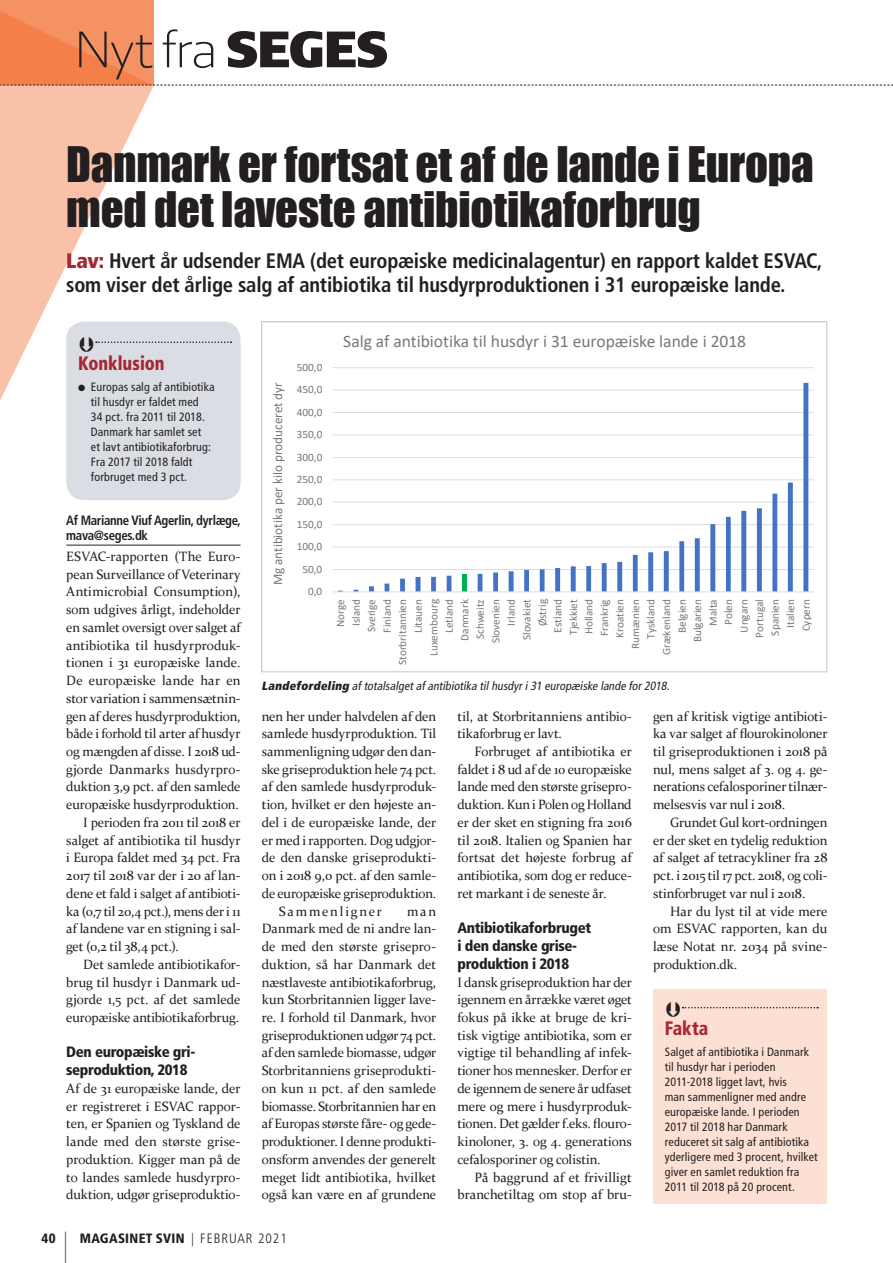
<style>
.page{position:relative;width:893px;height:1263px;background:#fff}
.page>*{position:absolute;margin:0;border:0;box-sizing:border-box;transform-origin:0 0}
.Rubrik_18{font:300 55.5px "LF Press Sans";letter-spacing:-.005em;color:#231f20}
.Rubrik_36{font:45px/45px "Impact";letter-spacing:-.005em;color:#231f20}
.Brød{font:300 condensed 40.5px "Frutiger LT Std";color:#231f20;scale:.33 1}
.Underrubrik{font:700 condensed 21px/24px "Frutiger LT Std";letter-spacing:-.01em;color:#231f20}
.t1{font:900 condensed 19.5px "Frutiger LT Std";color:#a82634;scale:.9 1}
.t2{font:17.55px "Calibri";color:#76787b}
.Mellemrubrik{font:900 condensed 15px/17.7px "Frutiger LT Std";letter-spacing:-.025em;color:#231f20}
.Brød-2{font:13.5px/17.7px "Constantia";letter-spacing:-.005em;color:#231f20;text-align:justify}
.Brød_start{font:13.5px/17.7px "Constantia";letter-spacing:-.01em;color:#231f20;text-align:justify}
.Byline{font:700 condensed 13.5px/15px "Frutiger LT Std";letter-spacing:-.025em;color:#231f20;scale:.95 1}
.Brød-3{font:900 condensed 13.5px "Frutiger LT Std";letter-spacing:.025em;color:#231f20}
.Brød-4{font:13.5px "Constantia";letter-spacing:.14em;color:#231f20}
.t3{font:13.2px "Calibri";color:#76787b}
.Fakta_brød_bullet{font:condensed 12px/15px "Frutiger LT Std";letter-spacing:.01em;color:#231f20}
.Billedtekst{font:italic condensed 12px "Frutiger LT Std";color:#231f20}
.t4{font:11.25px/15.5px "Calibri";color:#76787b;text-align:right}
.s1{font-family:"LF Press Sans Poster";font-weight:400}
.s2{font-weight:900;color:#a82634}
.s3{font-weight:900}
.s4{font-weight:300}
</style>
<div class="page">
<svg style="left:0;top:86px;width:154px;height:314px;fill:#f9c1a7"></svg>
<svg style="left:0;top:0;width:154px;height:85px;background:#f38958"></svg>
<svg style="left:0;top:85px;width:893px;height:1px"></svg>
<hr style="left:66px;top:545px;width:175px;height:1px;background:#231f20">
<div style="left:66px;top:322px;width:175px;height:178px;background:#dadde3;border-radius:18px"></div>
<div style="left:653px;top:989px;width:174px;height:214px;background:#fce0d3"></div>
<svg style="left:332px;top:367px;width:482px;height:226px"></svg>
<svg style="left:95px;top:341px;width:136px;height:2px"></svg>
<svg style="left:681px;top:1006px;width:137px;height:3px"></svg>
<p class="Rubrik_18" style="left:75px;top:17px;width:315px">Nyt fra <span class="s1">SEGES</span></p>
<p class="Rubrik_36" style="left:66px;top:141px;width:749px">Danmark er fortsat et af de lande i Europa med det laveste antibiotikaforbrug</p>
<p class="Underrubrik" style="left:66px;top:249px;width:758px"><span class="s2">Lav:</span> Hvert år udsender EMA (det europæiske medicinalagentur) en rapport kaldet ESVAC, som viser det årlige salg af antibiotika til husdyrproduktionen i 31 europæiske lande.</p>
<p class="t1" style="left:78px;top:351px;width:98px">Konklusion</p>
<p class="Fakta_brød_bullet" style="left:91px;top:379px;width:125px;text-indent:-13px">● Europas salg af antibiotika til husdyr er faldet med<br>34 pct. fra 2011 til 2018.<br>Danmark har samlet set<br>et lavt antibiotikaforbrug:<br>Fra 2017 til 2018 faldt forbruget med 3 pct.</p>
<p class="Byline" style="left:66px;top:513px;width:185px">Af Marianne Viuf Agerlin, dyrlæge, mava@seges.dk</p>
<p class="Brød_start" style="left:66px;top:547px;width:176px">ESVAC-rapporten (The Euro&shy;pean Surveillance of Veterinary Antimicrobial Consumption), som udgives årligt, indeholder en samlet oversigt over salget af antibiotika til husdyrproduk&shy;tionen i 31 europæiske lande.<br>De europæiske lande har en stor variation i sammensætnin&shy;gen af deres husdyrproduktion, både i forhold til arter af husdyr og mængden af disse. I 2018 ud&shy;gjorde Danmarks husdyrpro&shy;duktion 3,9 pct. af den samlede europæiske husdyrproduktion.</p>
<p class="Brød-2" style="left:66px;top:813px;width:176px;text-indent:17px">I perioden fra 2011 til 2018 er salget af antibiotika til husdyr i Europa faldet med 34 pct. Fra 2017 til 2018 var der i 20 af lan&shy;dene et fald i salget af antibioti&shy;ka (0,7 til 20,4 pct.), mens der i 11 af landene var en stigning i sal&shy;get (0,2 til 38,4 pct.).</p>
<p class="Brød-2" style="left:66px;top:955px;width:176px;text-indent:17px">Det samlede antibiotikafor&shy;brug til husdyr i Danmark ud&shy;gjorde 1,5 pct. af det samlede europæiske antibiotikaforbrug.</p>
<p class="Mellemrubrik" style="left:66px;top:1043px;width:131px">Den europæiske gri&shy;seproduktion, 2018</p>
<p class="Brød_start" style="left:66px;top:1079px;width:176px">Af de 31 europæiske lande, der er registreret i ESVAC rappor&shy;ten, er Spanien og Tyskland de lande med den største grise&shy;produktion. Kigger man på de to landes samlede husdyrpro&shy;duktion, udgør griseproduktio-</p>
<p class="t3" style="left:269px;top:585px;width:205px;rotate:-90deg">Mg antibiotika per kilo produceret dyr</p>
<p class="t4" style="left:297px;top:359px;width:27px">500,0</p>
<p class="t4" style="left:297px;top:382px;width:27px">450,0</p>
<p class="t4" style="left:297px;top:404px;width:27px">400,0</p>
<p class="t4" style="left:297px;top:426px;width:27px">350,0</p>
<p class="t4" style="left:297px;top:449px;width:27px">300,0</p>
<p class="t4" style="left:297px;top:471px;width:27px">250,0</p>
<p class="t4" style="left:297px;top:494px;width:27px">200,0</p>
<p class="t4" style="left:297px;top:516px;width:27px">150,0</p>
<p class="t4" style="left:297px;top:539px;width:27px">100,0</p>
<p class="t4" style="left:302px;top:561px;width:21px">50,0</p>
<p class="t4" style="left:308px;top:583px;width:16px">0,0</p>
<p class="t2" style="left:343px;top:329px;width:404px">Salg af antibiotika til husdyr i 31 europæiske lande i 2018</p>
<p class="t4" style="left:332px;top:665px;width:68px;rotate:-90deg">Norge<br>Island<br>Sverige<br>Finland<br>Storbritannien<br>Litauen<br>Luxembourg<br>Letland<br>Danmark<br>Schweitz<br>Slovenien<br>Irland<br>Slovakiet<br>Østrig<br>Estland<br>Tjekkiet<br>Holland<br>Frankrig<br>Kroatien<br>Rumænien<br>Tyskland<br>Grækenland<br>Belgien<br>Bulgarien<br>Malta<br>Polen<br>Ungarn<br>Portugal<br>Spanien<br>Italien<br>Cypern</p>
<p class="Billedtekst" style="left:261px;top:679px;width:412px"><span class="s3">Landefordeling</span> aftotalsalgetafantibiotika tilhusdyri31 europæiske lande for2018.</p>
<p class="Brød_start" style="left:262px;top:706px;width:176px">nen her under halvdelen af den samlede husdyrproduktion. Til sammenligning udgør den dan&shy;ske griseproduktion hele 74 pct. af den samlede husdyrproduk&shy;tion, hvilket er den højeste an&shy;del i de europæiske lande, der er med i rapporten. Dog udgjor&shy;de den danske griseprodukti&shy;on i 2018 9,0 pct. af den samle&shy;de europæiske griseproduktion.</p>
<p class="Brød-4" style="left:279px;top:902px;width:105px">Sammenligner</p>
<p class="Brød-2" style="left:262px;top:901px;width:176px;text-indent:145px">man Danmark med de ni andre lan&shy;de med den største grisepro&shy;duktion, så har Danmark det næstlaveste antibiotikaforbrug, kun Storbritannien ligger lave&shy;re. I forhold til Danmark, hvor griseproduktionen udgør 74 pct. af den samlede biomasse, udgør Storbritanniens griseprodukti&shy;on kun 11 pct. af den samlede biomasse. Storbritannien har en af Europas største fåre- og gede&shy;produktioner. I denne produkti&shy;onsform anvendes der generelt meget lidt antibiotika, hvilket også kan være en af grundene</p>
<p class="Brød-2" style="left:457px;top:706px;width:176px">til, at Storbritanniens antibio&shy;tikaforbrug er lavt.</p>
<p class="Brød-2" style="left:457px;top:742px;width:176px;text-indent:17px">Forbruget af antibiotika er faldet i 8 ud af de 10 europæiske lande med den største grisepro&shy;duktion. Kun i Polen og Holland er der sket en stigning fra 2016 til 2018. Italien og Spanien har fortsat det højeste forbrug af antibiotika, som dog er reduce&shy;ret markant i de seneste år.</p>
<p class="Mellemrubrik" style="left:457px;top:919px;width:135px">Antibiotikaforbruget i den danske grise&shy;produktion i 2018</p>
<p class="Brød_start" style="left:457px;top:972px;width:176px">I dansk griseproduktion har der igennem en årrække været øget fokus på ikke at bruge de kri&shy;tisk vigtige antibiotika, som er vigtige til behandling af infek&shy;tioner hos mennesker. Derfor er de igennem de senere år udfaset mere og mere i husdyrproduk&shy;tionen. Det gælder f.eks. flouro&shy;kinoloner, 3. og 4. generations cefalosporiner og colistin.</p>
<p class="Brød-2" style="left:457px;top:1167px;width:176px;text-align:right">På baggrund af et frivilligt branchetiltag om stop af bru-</p>
<p class="Brød-2" style="left:653px;top:706px;width:176px">gen af kritisk vigtige antibioti&shy;ka var salget af flourokinoloner til griseproduktionen i 2018 på nul, mens salget af 3. og 4. ge&shy;nerations cefalosporiner tilnær&shy;melsesvis var nul i 2018.</p>
<p class="Brød-2" style="left:653px;top:813px;width:176px;text-indent:17px">Grundet Gul kort-ordningen er der sket en tydelig reduktion af salget af tetracykliner fra 28 pct. i 2015 til 17 pct. 2018, og coli&shy;stinforbruget var nul i 2018.</p>
<p class="Brød-2" style="left:653px;top:901px;width:176px;text-indent:17px">Har du lyst til at vide mere om ESVAC rapporten, kan du læse Notat nr. 2034 på svine&shy;produktion.dk.</p>
<p class="t1" style="left:665px;top:1017px;width:50px">Fakta</p>
<p class="Fakta_brød_bullet" style="left:665px;top:1044px;width:154px">Salget af antibiotika i Danmark til husdyr har i perioden<br>2011-2018 ligget lavt, hvis<br>man sammenligner med andre europæiske lande. I perioden<br>2017 til 2018 har Danmark reduceret sit salg af antibiotika yderligere med 3 procent, hvilket giver en samlet reduktion fra<br>2011 til 2018 på 20 procent.</p>
<p class="Brød" style="left:64px;top:1225px;width:10px">|</p>
<p class="Brød-3" style="left:41px;top:1230px;width:16px">40</p>
<p class="Brød-3" style="left:80px;top:1230px;width:209px">MAGASINET SVIN <span class="s4">| FEBRUAR 2021</span></p>
</div>
